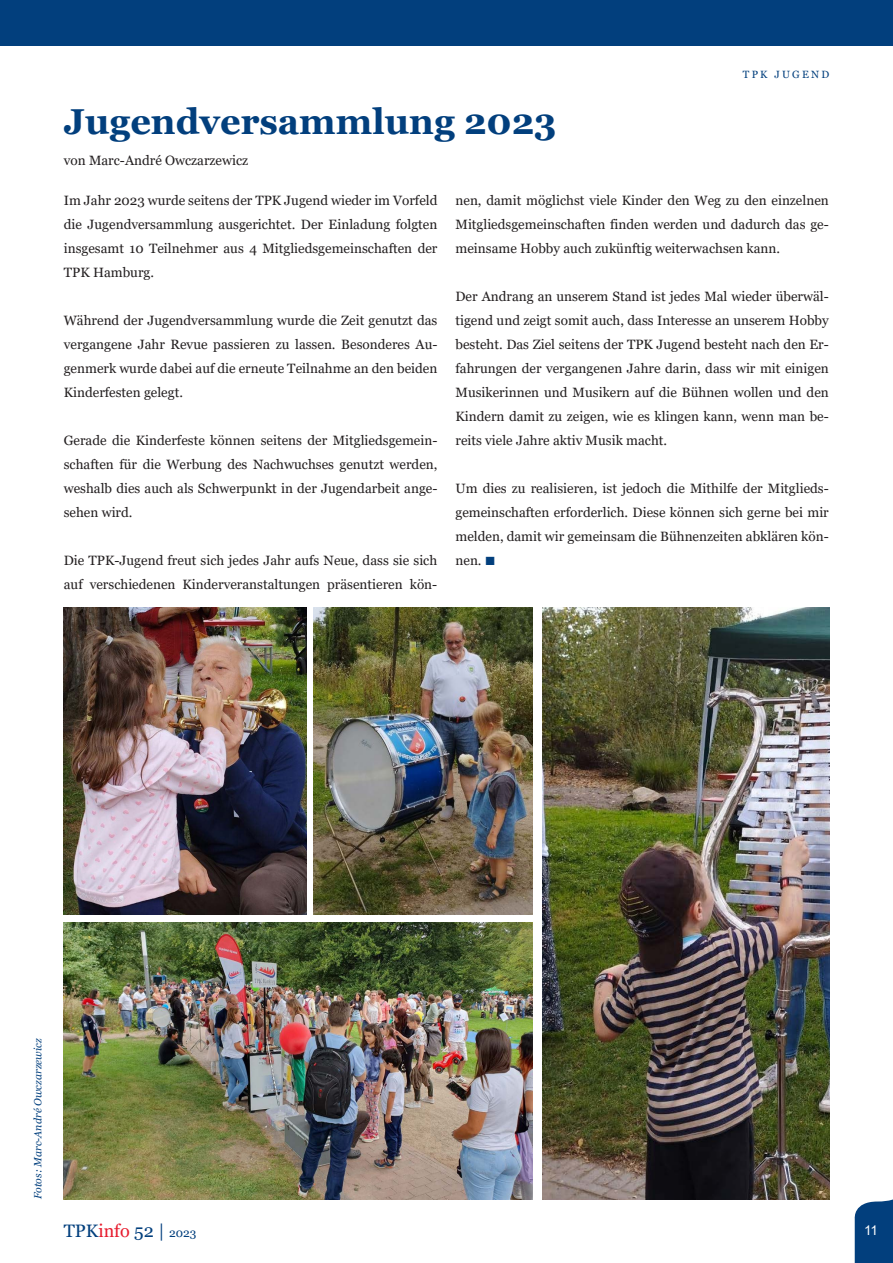
<style>
.page{position:relative;width:893px;height:1263px;background:#fff}
.page>*{position:absolute;margin:0;border:0;box-sizing:border-box;transform-origin:0 0}
.Headline_1{font:700 36px "Georgia";color:#023f7d}
.t1{font:18px "Georgia";color:#023f7d}
.t2{font:13.5px/24px "Georgia";color:#231f20;text-align:justify}
.t3{font:13.5px "Arial";color:#fff}
.Fotokennzeichnung{font:italic 10.5px "Georgia";color:#023f7d}
.t4{font:10.5px "Georgia";letter-spacing:.21em;color:#023f7d}
.s1{font-family:"Times New Roman";font-size:18px;color:#023f7d}
.s2{color:#e71d2f}
.s3{font-size:12px}
</style>
<div class="page">
<div style="left:0;top:0;width:893px;height:46px;background:#023f7d"></div>
<svg style="left:854px;top:1199px;width:39px;height:64px;background:#164e87"></svg>
<img style="left:64px;top:922px;width:469px;height:277px">
<img style="left:64px;top:608px;width:242px;height:306px">
<img style="left:542px;top:608px;width:287px;height:591px">
<img style="left:314px;top:608px;width:219px;height:306px">
<p class="t4" style="left:743px;top:68px;width:88px">TPK JUGEND</p>
<p class="Headline_1" style="left:64px;top:98px;width:494px">Jugendversammlung 2023</p>
<p class="t2" style="left:64px;top:149px;width:186px">von Marc-André Owczarzewicz</p>
<p class="t2" style="left:64px;top:188px;width:375px">Im Jahr 2023 wurde seitens der TPK Jugend wieder im Vorfeld die Jugendversammlung ausgerichtet. Der Einladung folgten insgesamt 10 Teilnehmer aus 4 Mitgliedsgemeinschaften der TPK Hamburg.</p>
<p class="t2" style="left:64px;top:308px;width:375px">Während der Jugendversammlung wurde die Zeit genutzt das vergangene Jahr Revue passieren zu lassen. Besonderes Au&shy;genmerk wurde dabei auf die erneute Teilnahme an den beiden Kinderfesten gelegt.</p>
<p class="t2" style="left:64px;top:428px;width:375px">Gerade die Kinderfeste können seitens der Mitgliedsgemein&shy;schaften für die Werbung des Nachwuchses genutzt werden, weshalb dies auch als Schwerpunkt in der Jugendarbeit ange&shy;sehen wird.</p>
<p class="t2" style="left:64px;top:548px;width:375px">Die TPK-Jugend freut sich jedes Jahr aufs Neue, dass sie sich auf verschiedenen Kinderveranstaltungen präsentieren kön-</p>
<p class="t2" style="left:455px;top:188px;width:375px">nen, damit möglichst viele Kinder den Weg zu den einzelnen Mitgliedsgemeinschaften finden werden und dadurch das ge&shy;meinsame Hobby auch zukünftig weiterwachsen kann.</p>
<p class="t2" style="left:455px;top:284px;width:375px">Der Andrang an unserem Stand ist jedes Mal wieder überwäl&shy;tigend und zeigt somit auch, dass Interesse an unserem Hobby besteht. Das Ziel seitens der TPK Jugend besteht nach den Er&shy;fahrungen der vergangenen Jahre darin, dass wir mit einigen Musikerinnen und Musikern auf die Bühnen wollen und den Kindern damit zu zeigen, wie es klingen kann, wenn man be&shy;reits viele Jahre aktiv Musik macht.</p>
<p class="t2" style="left:455px;top:476px;width:375px">Um dies zu realisieren, ist jedoch die Mithilfe der Mitglieds&shy;gemeinschaften erforderlich. Diese können sich gerne bei mir melden, damit wir gemeinsam die Bühnenzeiten abklären kön&shy;nen. <span class="s1">■</span></p>
<p class="Fotokennzeichnung" style="left:31px;top:1199px;width:162px;rotate:-90deg">Fotos: Marc-André Owczarzewicz</p>
<h2 class="t1" style="left:64px;top:1219px;width:134px">TPK<span class="s2">info</span> 52 | <span class="s3">2023</span></h2>
<p class="t3" style="left:864px;top:1221px;width:16px">11</p>
</div>
